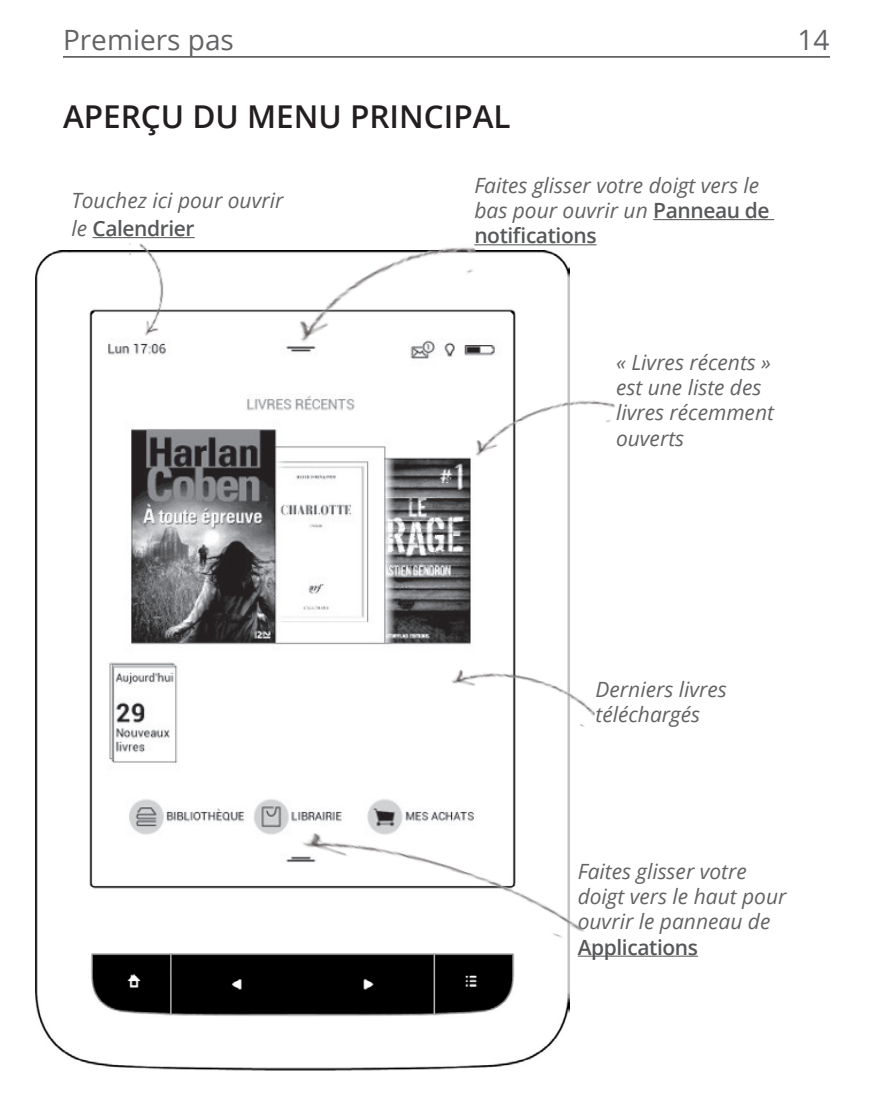
<style>
.page{position:relative;width:893px;height:1109px;background:#fff}
.page>*{position:absolute;margin:0;border:0;box-sizing:border-box;transform-origin:0 0}
.Heading_2{font:600 31.5px "Open Sans";color:#231f20}
.t1{font:28px "Open Sans";color:#636366}
.t2{font:italic 21px/25.2px "Open Sans";color:#636366}
.s1{font-weight:600;font-style:normal;color:#57585a}
</style>
<div class="page">
<hr style="left:63px;top:56px;width:767px;height:2px;background:#636366">
<hr style="left:653px;top:219px;width:121px;height:1px;background:#57585a">
<hr style="left:474px;top:244px;width:123px;height:1px;background:#57585a">
<hr style="left:578px;top:955px;width:120px;height:2px;background:#57585a">
<hr style="left:93px;top:237px;width:102px;height:1px;background:#57585a">
<img style="left:35px;top:251px;width:534px;height:819px">
<img style="left:102px;top:329px;width:402px;height:551px">
<img style="left:105px;top:237px;width:89px;height:115px">
<img style="left:259px;top:244px;width:225px;height:112px">
<img style="left:443px;top:366px;width:172px;height:110px">
<img style="left:425px;top:618px;width:170px;height:132px">
<img style="left:267px;top:778px;width:358px;height:198px">
<div style="left:224px;top:901px;width:179px;height:38px;background:#fff"></div>
<h2 class="t1" style="left:63px;top:21px;width:170px">PPPPPPPP PPP</h2>
<h2 class="t1" style="left:797px;top:21px;width:34px">11</h2>
<p class="Heading_2" style="left:63px;top:95px;width:449px">APERÇU DU MENU PRINCIPAL</p>
<p class="t2" style="left:71px;top:186px;width:213px;line-height:28px">Touchez ici pour ouvrir le <span class="s1">Calendrier</span></p>
<p class="t2" style="left:474px;top:172px;width:297px">Faites glisser votre doigt vers le bas pour ouvrir un <span class="s1">Panneau de notifications</span></p>
<p class="t2" style="left:616px;top:349px;width:159px">« Livres récents » est une liste des livres récemment ouverts</p>
<p class="t2" style="left:596px;top:676px;width:133px">Derniers livres téléchargés</p>
<p class="t2" style="left:578px;top:858px;width:210px">Faites glisser votre doigt vers le haut pour ouvrir le panneau de<br><span class="s1">Applications</span></p>
</div>
